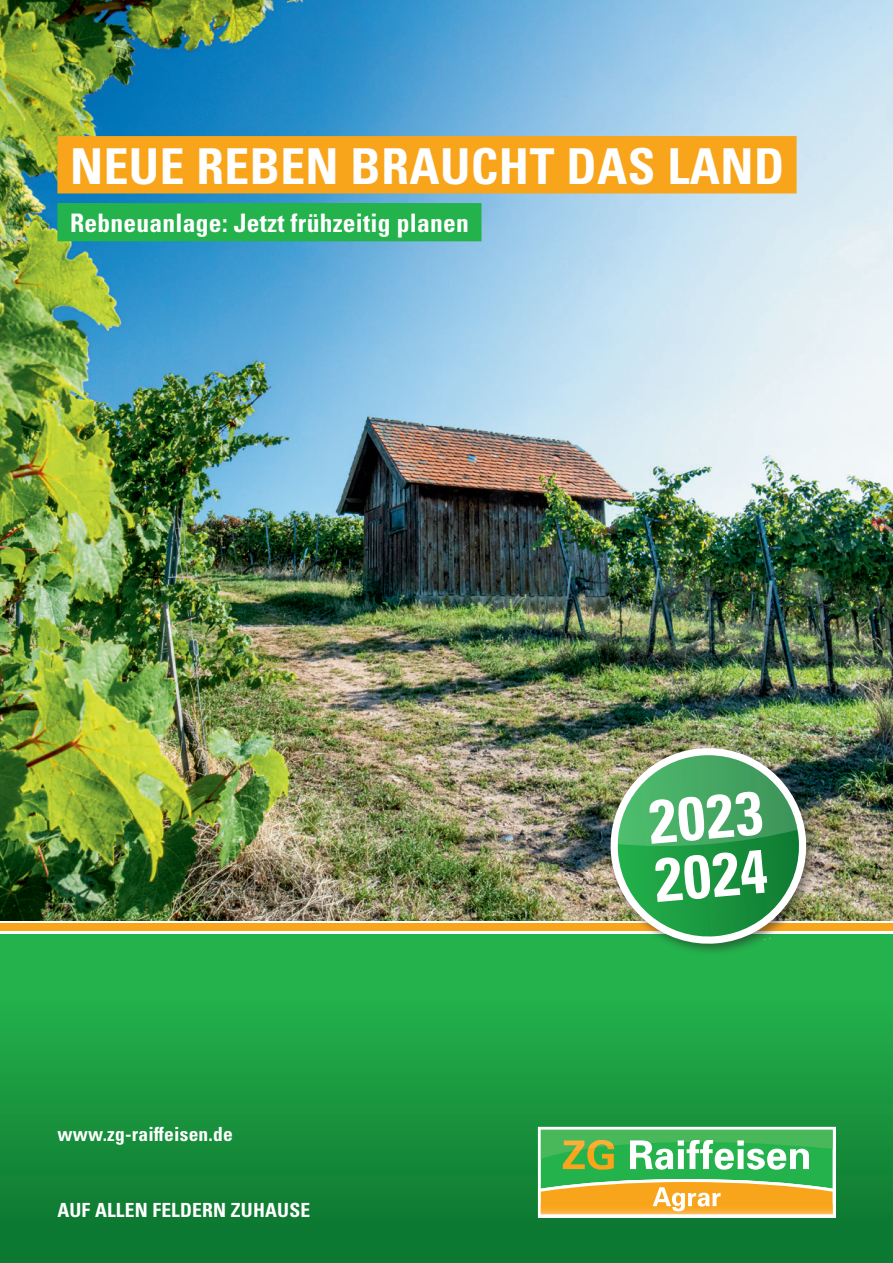
<style>
.page{position:relative;width:893px;height:1263px;background:#fff}
.page>*{position:absolute;margin:0;border:0;box-sizing:border-box;transform-origin:0 0}
.t1{font:700 condensed 61.5px/58.5px "Univers LT Pro";color:#fff}
.t2{font:700 condensed 49.5px "Univers LT Pro";letter-spacing:.01em;color:#fff}
.t3{font:700 condensed 25.5px "Univers LT Pro";letter-spacing:.01em;color:#fff}
.t4{font:700 condensed 19.5px "Univers LT Pro";letter-spacing:.01em;color:#fff}
</style>
<div class="page">
<div style="left:0;top:927px;width:893px;height:336px;background:linear-gradient(to bottom,#2dbe54,#0a742e)"></div>
<img style="left:0;top:0;width:893px;height:921px">
<svg style="left:0;top:930px;width:893px;height:3px"></svg>
<div style="left:0;top:923px;width:893px;height:7px;background:#f9a51b"></div>
<svg style="left:538px;top:1127px;width:298px;height:90px"></svg>
<div style="left:57px;top:136px;width:740px;height:57px;background:#f9a51b"></div>
<div style="left:57px;top:203px;width:424px;height:38px;background:#23b24b"></div>
<div style="left:607px;top:744px;width:212px;height:212px;background:#231f20;opacity:.5"></div>
<img style="left:606px;top:744px;width:204px;height:204px">
<h2 class="t2" style="left:70px;top:136px;width:716px">NEUE REBEN BRAUCHT DAS LAND</h2>
<h3 class="t3" style="left:70px;top:207px;width:400px">Rebneuanlage: Jetzt frühzeitig planen</h3>
<p class="t4" style="left:57px;top:1122px;width:177px">www.zg-raiffeisen.de</p>
<p class="t4" style="left:57px;top:1198px;width:254px">AUF ALLEN FELDERN ZUHAUSE</p>
<h1 class="t1" style="left:646px;top:793px;width:115px;rotate:-5deg">2023<br>2024</h1>
</div>
